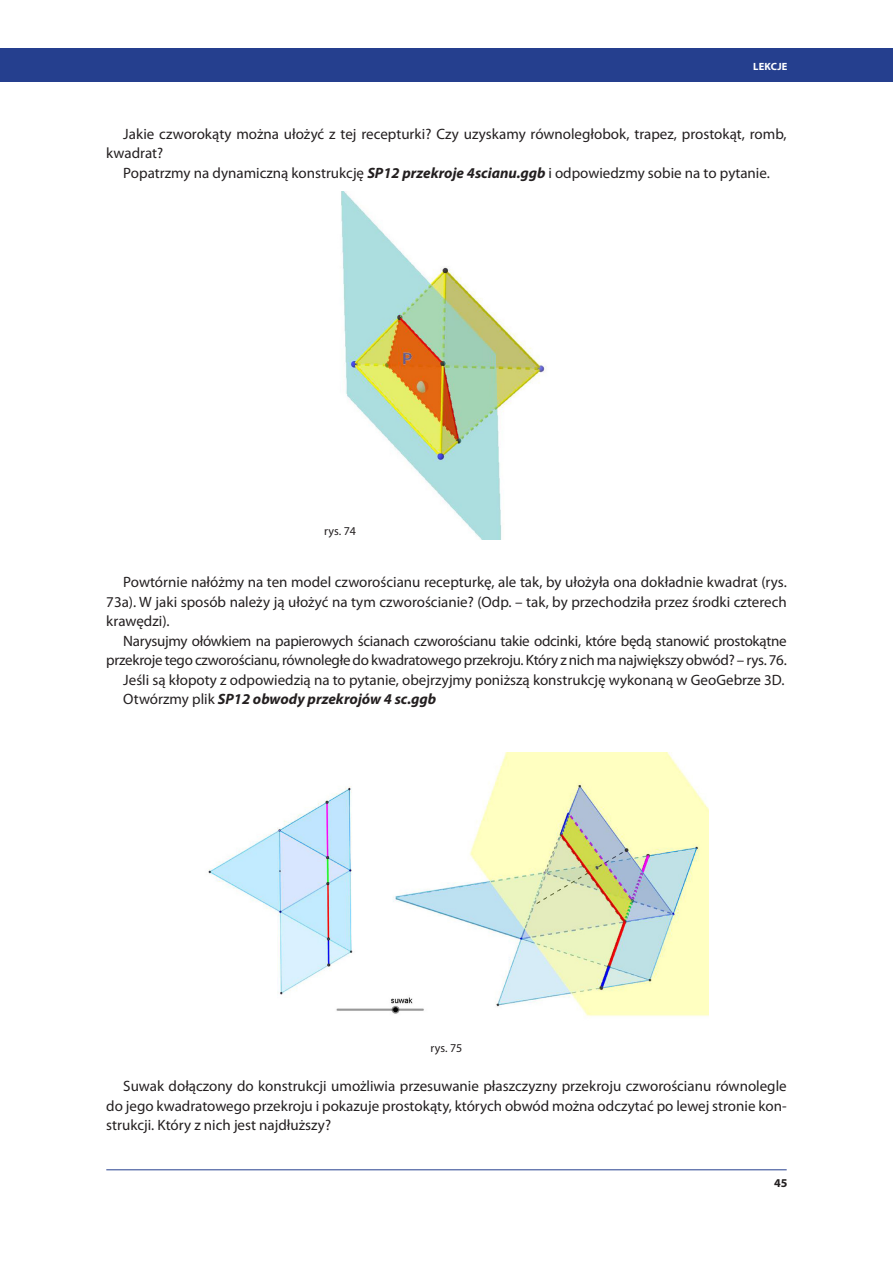
<style>
.page{position:relative;width:893px;height:1263px;background:#fff}
.page>*{position:absolute;margin:0;border:0;box-sizing:border-box;transform-origin:0 0}
.Podstawa_1{font:15px/19.5px "Myriad Pro";color:#231f20;text-align:justify}
.Podstawa_1-2{font:15px/19.5px "Myriad Pro";letter-spacing:-.02em;color:#231f20;text-align:right}
.Podstawa_1-3{font:italic 700 15px "Myriad Pro";color:#231f20}
.przypis_zrodlo{font:12px "Myriad Pro";color:#231f20}
.t1{font:700 12px "Myriad Pro";color:#231f20}
.t2{font:700 10.5px "Myriad Pro";letter-spacing:.02em;color:#fff}
.s1{font-weight:700;font-style:italic}
.s2{font-weight:400;font-style:normal}
</style>
<div class="page">
<hr style="left:106px;top:1169px;width:681px;height:1px;background:#253f8e">
<div style="left:0;top:49px;width:893px;height:33px;background:#253f8e"></div>
<img style="left:341px;top:191px;width:206px;height:349px">
<img style="left:208px;top:753px;width:500px;height:263px">
<p class="t2" style="left:753px;top:59px;width:36px">LEKCJE</p>
<p class="Podstawa_1" style="left:106px;top:124px;width:682px;text-indent:17px">Jakie czworokąty można ułożyć z tej recepturki? Czy uzyskamy równoległobok, trapez, prostokąt, romb, kwadrat?</p>
<p class="Podstawa_1" style="left:123px;top:163px;width:648px">Popatrzmy na dynamiczną konstrukcję <span class="s1">SP12 przekroje 4scianu.ggb</span> i odpowiedzmy sobie na to pytanie.</p>
<p class="przypis_zrodlo" style="left:324px;top:523px;width:33px">rys. 74</p>
<p class="Podstawa_1" style="left:106px;top:572px;width:682px;text-indent:17px">Powtórnie nałóżmy na ten model czworościanu recepturkę, ale tak, by ułożyła ona dokładnie kwadrat (rys.<br>73a). W jaki sposób należy ją ułożyć na tym czworościanie? (Odp. – tak, by przechodziła przez środki czterech krawędzi).</p>
<p class="Podstawa_1-2" style="left:106px;top:631px;width:682px">Narysujmy ołówkiem na papierowych ścianach czworościanu takie odcinki, które będą stanowić prostokątne przekroje tego czworościanu, równoległe do kwadratowego przekroju. Który z nich ma największy obwód? – rys. 76.</p>
<p class="Podstawa_1" style="left:123px;top:670px;width:663px">Jeśli są kłopoty z odpowiedzią na to pytanie, obejrzyjmy poniższą konstrukcję wykonaną w GeoGebrze 3D.</p>
<p class="Podstawa_1-3" style="left:123px;top:690px;width:314px"><span class="s2">Otwórzmy plik</span> SP12 obwody przekrojów 4 sc.ggb</p>
<p class="przypis_zrodlo" style="left:431px;top:1041px;width:33px">rys. 75</p>
<p class="Podstawa_1" style="left:106px;top:1076px;width:682px;text-indent:17px">Suwak dołączony do konstrukcji umożliwia przesuwanie płaszczyzny przekroju czworościanu równolegle do jego kwadratowego przekroju i pokazuje prostokąty, których obwód można odczytać po lewej stronie kon&shy;strukcji. Który z nich jest najdłuższy?</p>
<p class="t1" style="left:774px;top:1175px;width:15px">45</p>
</div>
